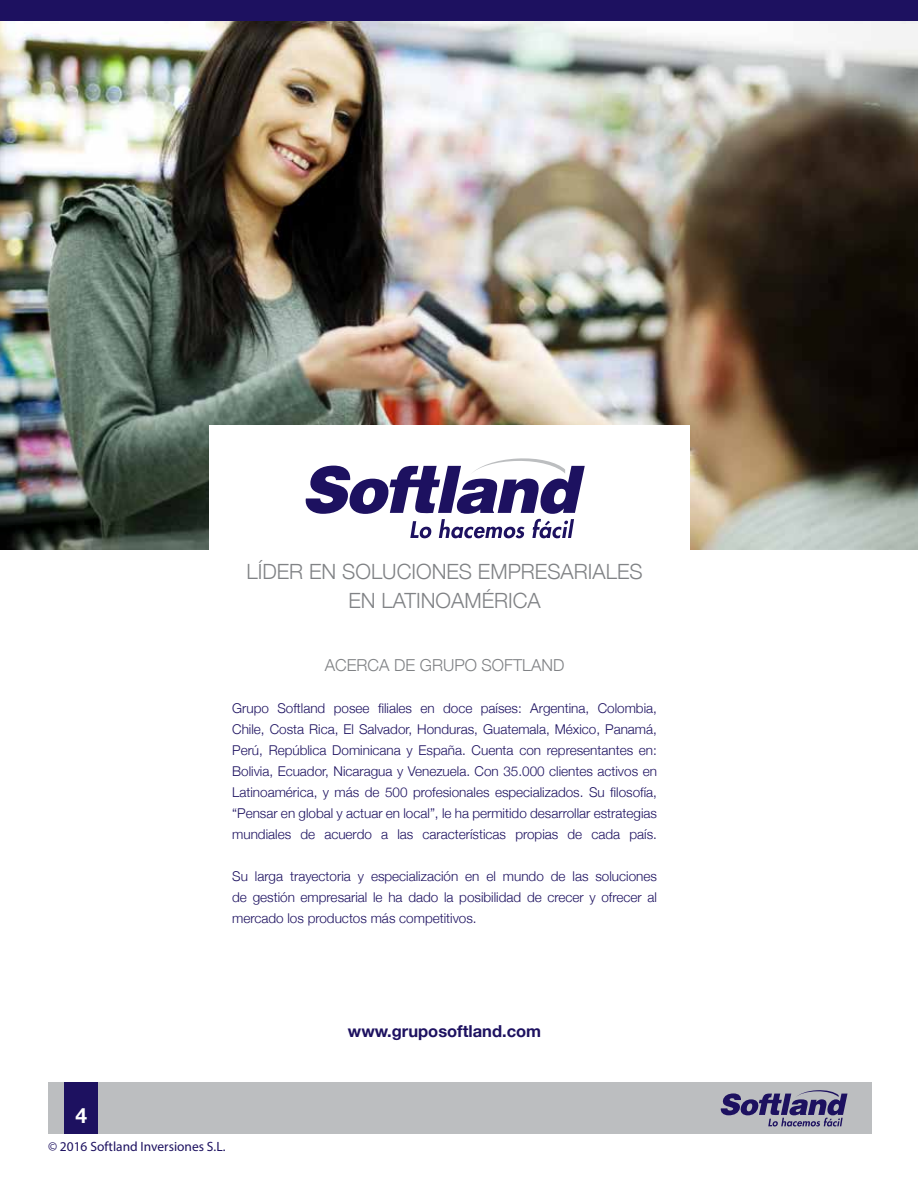
<style>
.page{position:relative;width:918px;height:1188px;background:#fff}
.page>*{position:absolute;margin:0;border:0;box-sizing:border-box;transform-origin:0 0}
.t1{font:300 21px/28.5px "Helvetica Neue";color:#808285;text-align:center}
.t2{font:700 21px "Helvetica Neue";color:#fff}
.t3{font:300 16.5px "Helvetica Neue";color:#808285}
.t4{font:700 16.5px "Helvetica Neue";color:#1d1160}
.t5{font:300 13.5px/21px "Helvetica Neue";color:#1d1160;text-align:justify}
.t6{font:13.5px "Myriad Pro";color:#1d1160}
</style>
<div class="page">
<img style="left:0;top:21px;width:918px;height:528px">
<div style="left:209px;top:425px;width:480px;height:321px;background:#fff"></div>
<svg style="left:305px;top:458px;width:280px;height:80px"></svg>
<div style="left:0;top:0;width:918px;height:21px;background:#1d1160"></div>
<div style="left:48px;top:1082px;width:824px;height:52px;background:#bcbec0"></div>
<div style="left:64px;top:1082px;width:34px;height:52px;background:#1d1160"></div>
<svg style="left:720px;top:1090px;width:127px;height:36px"></svg>
<h1 class="t1" style="left:247px;top:556px;width:398px">LÍDER EN SOLUCIONES EMPRESARIALES<br>EN LATINOAMÉRICA</h1>
<p class="t3" style="left:325px;top:652px;width:241px">ACERCA DE GRUPO SOFTLAND</p>
<p class="t5" style="left:232px;top:697px;width:426px">Grupo Softland posee filiales en doce países: Argentina, Colombia, Chile, Costa Rica, El Salvador, Honduras, Guatemala, México, Panamá, Perú, República Dominicana y España. Cuenta con representantes en:<br>Bolivia, Ecuador, Nicaragua y Venezuela. Con 35.000 clientes activos en Latinoamérica, y más de 500 profesionales especializados. Su filosofía, “Pensar en global y actuar en local”, le ha permitido desarrollar estrategias mundiales de acuerdo a las características propias de cada país.</p>
<p class="t5" style="left:232px;top:865px;width:426px">Su larga trayectoria y especialización en el mundo de las soluciones de gestión empresarial le ha dado la posibilidad de crecer y ofrecer al mercado los productos más competitivos.</p>
<h1 class="t2" style="left:75px;top:1099px;width:13px">4</h1>
<p class="t6" style="left:48px;top:1139px;width:179px">© 2016 Softland Inversiones S.L.</p>
<p class="t4" style="left:348px;top:1019px;width:195px">www.gruposoftland.com</p>
</div>
